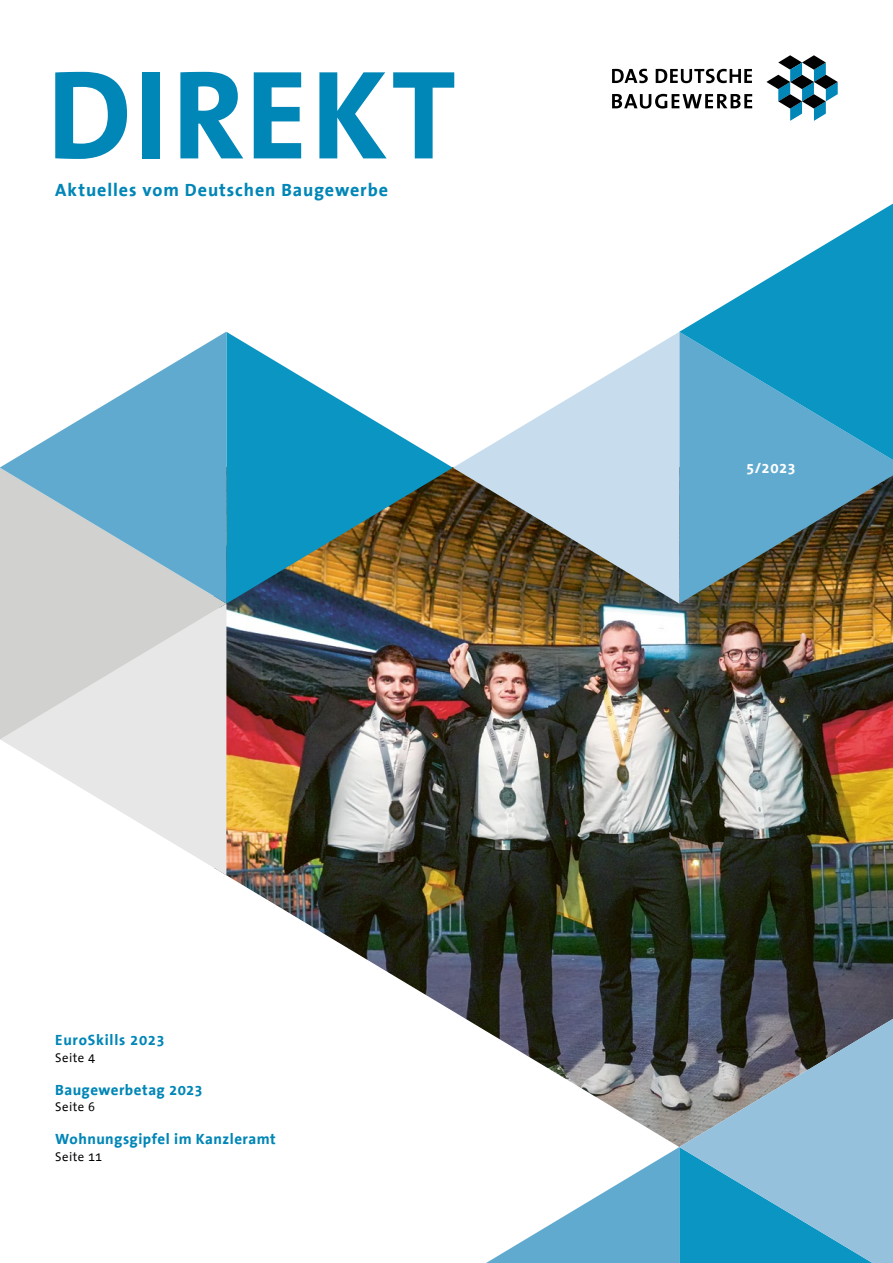
<style>
.page{position:relative;width:893px;height:1263px;background:#fff}
.page>*{position:absolute;margin:0;border:0;box-sizing:border-box;transform-origin:0 0}
.t1{font:700 127.5px "The Sans Office";letter-spacing:.025em;color:#0086b7}
.t2{font:700 18px "The Sans Office";letter-spacing:.05em;color:#0086b7}
.t3{font:700 15px "The Sans Office";letter-spacing:.03em;color:#0086b7}
.t4{font:700 15px "The Sans Office";letter-spacing:.05em;color:#0086b7}
.t5{font:700 15px "The Sans Office";color:#fff}
.t6{font:12.75px "The Sans Office";letter-spacing:.03em;color:#000}
</style>
<div class="page">
<img style="left:226px;top:603px;width:667px;height:235px">
<svg style="left:766px;top:55px;width:72px;height:66px"></svg>
<svg style="left:612px;top:69px;width:36px;height:14px"></svg>
<svg style="left:656px;top:69px;width:96px;height:14px"></svg>
<svg style="left:612px;top:94px;width:140px;height:15px"></svg>
<img style="left:679px;top:460px;width:214px;height:143px">
<img style="left:226px;top:838px;width:667px;height:309px">
<svg style="left:0;top:739px;width:226px;height:136px;fill:#ededed"></svg>
<svg style="left:679px;top:204px;width:214px;height:256px"></svg>
<svg style="left:0;top:603px;width:226px;height:136px;background:#dbdbda"></svg>
<svg style="left:226px;top:332px;width:227px;height:271px"></svg>
<svg style="left:453px;top:332px;width:226px;height:271px;fill:#c7dded"></svg>
<svg style="left:0;top:332px;width:226px;height:271px"></svg>
<svg style="left:486px;top:1147px;width:193px;height:116px"></svg>
<svg style="left:679px;top:1019px;width:214px;height:244px;background:#6b9fb8"></svg>
<h1 class="t1" style="left:47px;top:48px;width:411px">DIREKT</h1>
<p class="t2" style="left:55px;top:180px;width:334px">Aktuelles vom Deutschen Baugewerbe</p>
<p class="t4" style="left:55px;top:1032px;width:111px">EuroSkills 2023</p>
<p class="t6" style="left:55px;top:1051px;width:41px">Seite 4</p>
<p class="t3" style="left:55px;top:1082px;width:149px">Baugewerbetag 2023</p>
<p class="t6" style="left:55px;top:1100px;width:41px">Seite 6</p>
<p class="t3" style="left:55px;top:1131px;width:222px">Wohnungsgipfel im Kanzleramt</p>
<p class="t6" style="left:55px;top:1150px;width:49px">Seite 11</p>
<p class="t5" style="left:746px;top:460px;width:51px">5/2023</p>
</div>
